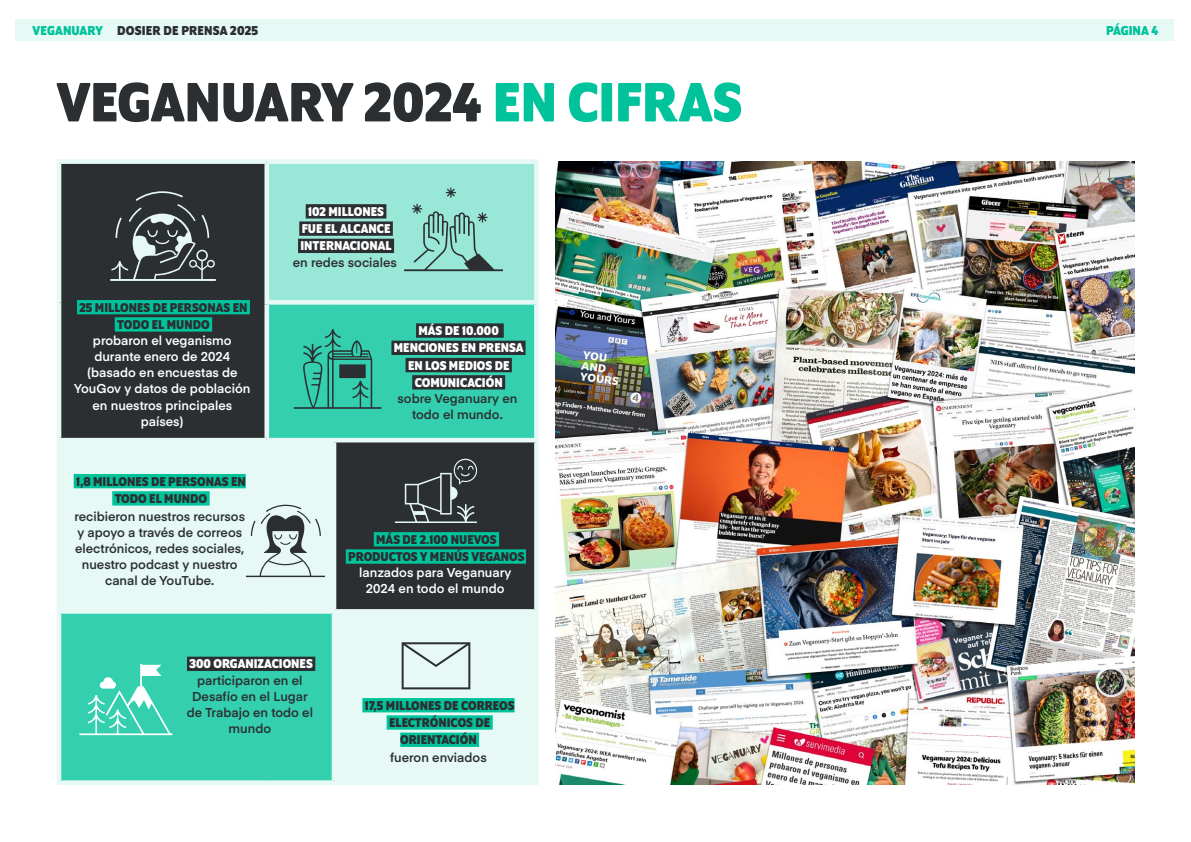
<style>
.page{position:relative;width:1191px;height:842px;background:#fff}
.page>*{position:absolute;margin:0;border:0;box-sizing:border-box;transform-origin:0 0}
.t1{font:700 60px "Program OT";color:#2c2f32}
.t2{font:700 14px "Program OT";letter-spacing:.01em;color:#2c2f32}
.t3{font:700 14px "Program OT";letter-spacing:-.005em;color:#00c39b}
.t4{font:700 13.8px/17.3px "Program OT";color:#2c2f32;text-align:center}
.t5{font:700 13.8px/17.3px "Program OT";color:#fff;text-align:center}
.t6{font:600 12.7px/16.1px "Eina 01";color:#2c2f32;text-align:center}
.t7{font:600 12.7px/16.1px "Eina 01";color:#fff;text-align:center}
.s1{color:#00c39b}
</style>
<div class="page">
<div style="left:16px;top:19px;width:1158px;height:22px;background:#e6f9f5"></div>
<img style="left:556px;top:162px;width:578px;height:622px">
<div style="left:61px;top:164px;width:203px;height:138px;background:#2c2f32"></div>
<div style="left:267px;top:162px;width:269px;height:140px;background:#99e7d7"></div>
<svg style="left:61px;top:302px;width:473px;height:136px;background:#2f7c6e"></svg>
<svg style="left:61px;top:442px;width:473px;height:338px;background:#8ac4b9"></svg>
<div style="left:57px;top:159px;width:210px;height:5px;background:#e6f9f5"></div>
<hr style="left:57px;top:164px;width:4px;height:138px;background:#e6f9f5">
<div style="left:267px;top:159px;width:67px;height:5px;background:#e6f9f5"></div>
<div style="left:264px;top:164px;width:5px;height:136px;background:#e6f9f5"></div>
<div style="left:334px;top:159px;width:205px;height:5px;background:#e6f9f5"></div>
<div style="left:534px;top:164px;width:5px;height:136px;background:#e6f9f5"></div>
<hr style="left:57px;top:302px;width:4px;height:136px;background:#e6f9f5">
<div style="left:264px;top:300px;width:70px;height:5px;background:#e6f9f5"></div>
<div style="left:264px;top:305px;width:5px;height:133px;background:#e6f9f5"></div>
<div style="left:334px;top:300px;width:205px;height:5px;background:#e6f9f5"></div>
<div style="left:534px;top:305px;width:5px;height:133px;background:#e6f9f5"></div>
<hr style="left:57px;top:438px;width:210px;height:4px;background:#e6f9f5">
<hr style="left:57px;top:442px;width:4px;height:167px;background:#e6f9f5">
<hr style="left:267px;top:438px;width:67px;height:4px;background:#e6f9f5">
<hr style="left:334px;top:438px;width:205px;height:4px;background:#e6f9f5">
<hr style="left:332px;top:442px;width:4px;height:167px;background:#e6f9f5">
<div style="left:534px;top:442px;width:5px;height:167px;background:#e6f9f5"></div>
<div style="left:57px;top:609px;width:210px;height:5px;background:#e6f9f5"></div>
<hr style="left:57px;top:614px;width:4px;height:166px;background:#e6f9f5">
<div style="left:267px;top:609px;width:67px;height:5px;background:#e6f9f5"></div>
<div style="left:334px;top:609px;width:205px;height:5px;background:#e6f9f5"></div>
<hr style="left:332px;top:614px;width:4px;height:166px;background:#e6f9f5">
<div style="left:534px;top:614px;width:5px;height:166px;background:#e6f9f5"></div>
<div style="left:57px;top:780px;width:210px;height:5px;background:#e6f9f5"></div>
<div style="left:267px;top:780px;width:67px;height:5px;background:#e6f9f5"></div>
<div style="left:334px;top:780px;width:205px;height:5px;background:#e6f9f5"></div>
<div style="left:416px;top:323px;width:88px;height:15px;background:#2c2f32"></div>
<div style="left:391px;top:341px;width:134px;height:14px;background:#2c2f32"></div>
<div style="left:405px;top:358px;width:107px;height:14px;background:#2c2f32"></div>
<div style="left:412px;top:375px;width:93px;height:14px;background:#2c2f32"></div>
<div style="left:306px;top:204px;width:80px;height:14px;background:#2c2f32"></div>
<div style="left:299px;top:221px;width:94px;height:15px;background:#2c2f32"></div>
<div style="left:298px;top:239px;width:96px;height:14px;background:#2c2f32"></div>
<div style="left:374px;top:532px;width:125px;height:14px;background:#00c39b"></div>
<div style="left:346px;top:549px;width:180px;height:15px;background:#00c39b"></div>
<div style="left:74px;top:474px;width:172px;height:14px;background:#00c39b"></div>
<div style="left:112px;top:491px;width:98px;height:15px;background:#00c39b"></div>
<div style="left:362px;top:698px;width:152px;height:14px;background:#00c39b"></div>
<div style="left:387px;top:715px;width:106px;height:15px;background:#00c39b"></div>
<div style="left:400px;top:732px;width:79px;height:15px;background:#00c39b"></div>
<div style="left:187px;top:657px;width:128px;height:14px;background:#2c2f32"></div>
<svg style="left:395px;top:459px;width:82px;height:64px;background:#484d4f"></svg>
<svg style="left:401px;top:642px;width:69px;height:47px;background:#c5d6d3"></svg>
<svg style="left:404px;top:188px;width:99px;height:83px"></svg>
<svg style="left:294px;top:329px;width:87px;height:80px;background:#31ad94"></svg>
<svg style="left:246px;top:505px;width:79px;height:72px;background:#bdccca"></svg>
<svg style="left:79px;top:664px;width:93px;height:71px;background:#58d7bd"></svg>
<svg style="left:110px;top:191px;width:106px;height:90px;background:#4e5455"></svg>
<div style="left:77px;top:300px;width:173px;height:14px;background:#00c39b"></div>
<div style="left:115px;top:317px;width:97px;height:15px;background:#00c39b"></div>
<p class="t2" style="left:33px;top:22px;width:227px"><span class="s1">VEGANUARY</span> DOSIER DE PRENSA 2025</p>
<p class="t3" style="left:1106px;top:22px;width:54px">PÁGINA 4</p>
<h1 class="t1" style="left:57px;top:68px;width:687px">VEGANUARY 2024 <span class="s1">EN CIFRAS</span></h1>
<p class="t4" style="left:79px;top:298px;width:169px">25 MILLONES DE PERSONAS EN<br>TODO EL MUNDO</p>
<p class="t7" style="left:74px;top:332px;width:178px">probaron el veganismo durante enero de 2024 (basado en encuestas de<br>YouGov y datos de población en nuestros principales países)</p>
<p class="t4" style="left:76px;top:472px;width:171px">1,8 MILLONES DE PERSONAS EN<br>TODO EL MUNDO</p>
<p class="t6" style="left:74px;top:508px;width:172px">recibieron nuestros recursos y apoyo a través de correos electrónicos, redes sociales, nuestro podcast y nuestro canal de YouTube.</p>
<p class="t5" style="left:300px;top:203px;width:93px">102 MILLONES<br>FUE EL ALCANCE<br>INTERNACIONAL</p>
<p class="t6" style="left:293px;top:253px;width:106px">en redes sociales</p>
<p class="t5" style="left:394px;top:322px;width:131px">MÁS DE 10.000<br>MENCIONES EN PRENSA<br>EN LOS MEDIOS DE<br>COMUNICACIÓN</p>
<p class="t6" style="left:397px;top:390px;width:121px">sobre Veganuary en todo el mundo.</p>
<p class="t4" style="left:348px;top:531px;width:178px">MÁS DE 2.100 NUEVOS<br>PRODUCTOS Y MENÚS VEGANOS</p>
<p class="t7" style="left:359px;top:564px;width:154px">lanzados para Veganuary<br>2024 en todo el mundo</p>
<p class="t5" style="left:189px;top:655px;width:125px">300 ORGANIZACIONES</p>
<p class="t6" style="left:187px;top:671px;width:128px">participaron en el<br>Desafío en el Lugar de Trabajo en todo el mundo</p>
<p class="t4" style="left:365px;top:696px;width:151px">17,5 MILLONES DE CORREOS<br>ELECTRÓNICOS DE<br>ORIENTACIÓN</p>
<p class="t6" style="left:390px;top:749px;width:98px">fueron enviados</p>
</div>
